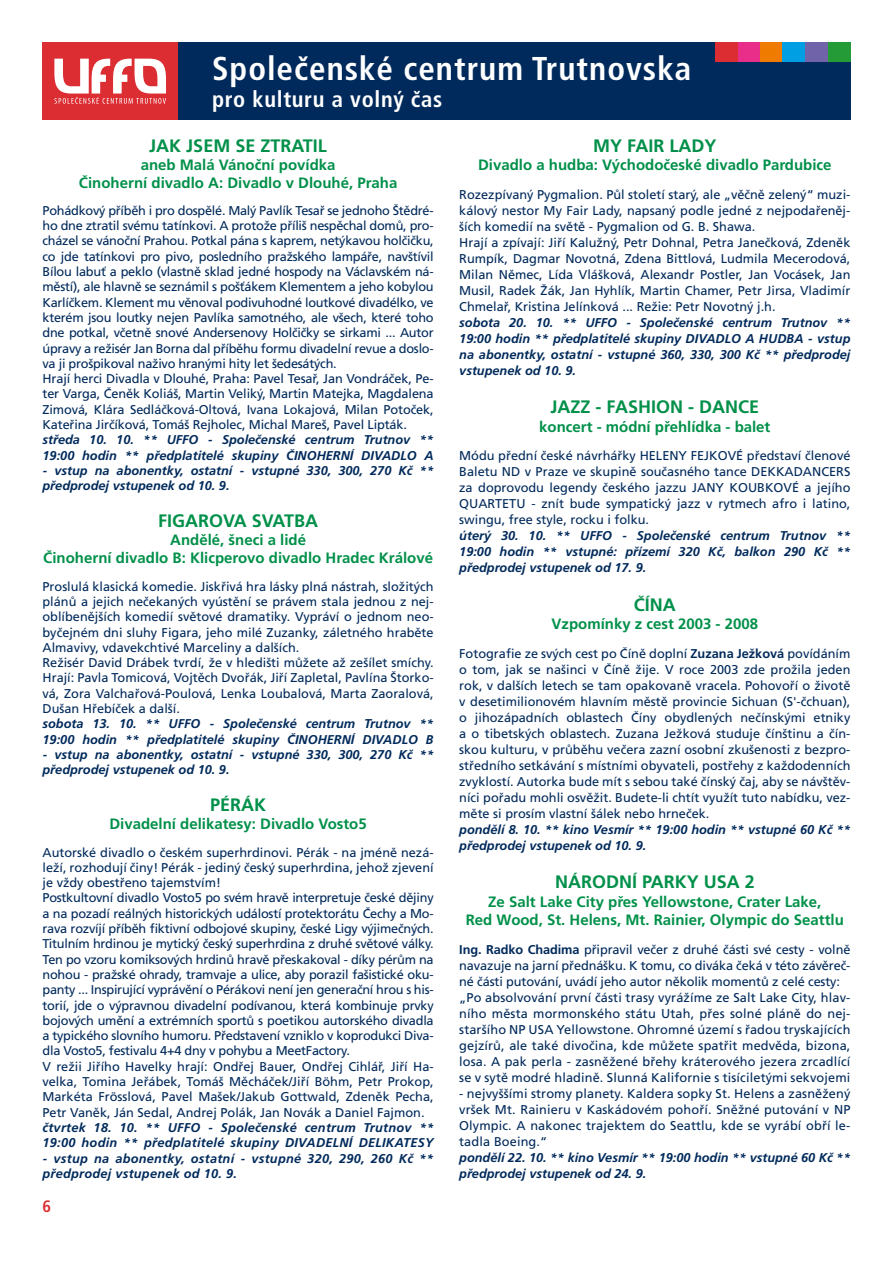
<style>
.page{position:relative;width:893px;height:1263px;background:#fff}
.page>*{position:absolute;margin:0;border:0;box-sizing:border-box;transform-origin:0 0}
.t1{font:700 condensed 33px "Frutiger CE";letter-spacing:.03em;color:#fff}
.t2{font:700 condensed 22.5px "Frutiger CE";letter-spacing:.03em;color:#fff}
.t3{font:700 18px "Frutiger CE";color:#009049}
.t4{font:700 condensed 16.5px "Frutiger CE";color:#dc2d33}
.t5{font:700 15px/18px "Frutiger CE";color:#009049;text-align:center}
.t6{font:12.75px/16px "Frutiger CE";color:#002a5b}
.t7{font:12.75px/15.3px "Frutiger CE";letter-spacing:-.02em;color:#002a5b}
.t8{font:italic 700 12.75px/16px "Frutiger CE";color:#002a5b}
.t9{font:italic 700 12.75px/15.3px "Frutiger CE";letter-spacing:.02em;color:#002a5b}
.s1{font-weight:700}
</style>
<div class="page">
<div style="left:178px;top:43px;width:672px;height:77px;background:#002a5b"></div>
<div style="left:43px;top:43px;width:135px;height:77px;background:#dc2d33"></div>
<div style="left:715px;top:43px;width:23px;height:19px;background:#dc2d33"></div>
<div style="left:738px;top:43px;width:22px;height:19px;background:#e82e89"></div>
<div style="left:760px;top:43px;width:23px;height:19px;background:#ef7c00"></div>
<div style="left:783px;top:43px;width:22px;height:19px;background:#009ee3"></div>
<div style="left:805px;top:43px;width:23px;height:19px;background:#7163a9"></div>
<div style="left:828px;top:43px;width:22px;height:19px;background:#249b37"></div>
<svg style="left:54px;top:59px;width:112px;height:45px"></svg>
<h1 class="t1" style="left:212px;top:50px;width:481px">Společenské centrum Trutnovska</h1>
<h2 class="t2" style="left:212px;top:86px;width:232px">pro kulturu a volný čas</h2>
<h3 class="t3" style="left:149px;top:136px;width:179px">JAK JSEM SE ZTRATIL</h3>
<p class="t5" style="left:79px;top:156px;width:320px">aneb Malá Vánoční povídka<br>Činoherní divadlo A: Divadlo v Dlouhé, Praha</p>
<p class="t7" style="left:43px;top:203px;width:393px">Pohádkový příběh i pro dospělé. Malý Pavlík Tesař se jednoho Štědré&shy;ho dne ztratil svému tatínkovi. A protože příliš nespěchal domů, pro&shy;cházel se vánoční Prahou. Potkal pána s kaprem, netýkavou holčičku, co jde tatínkovi pro pivo, posledního pražského lampáře, navštívil Bílou labuť a peklo (vlastně sklad jedné hospody na Václavském ná&shy;městí), ale hlavně se seznámil s pošťákem Klementem a jeho kobylou Karlíčkem. Klement mu věnoval podivuhodné loutkové divadélko, ve kterém jsou loutky nejen Pavlíka samotného, ale všech, které toho dne potkal, včetně snové Andersenovy Holčičky se sirkami ... Autor úpravy a režisér Jan Borna dal příběhu formu divadelní revue a doslo&shy;va ji prošpikoval naživo hranými hity let šedesátých.<br>Hrají herci Divadla v Dlouhé, Praha: Pavel Tesař, Jan Vondráček, Pe&shy;ter Varga, Čeněk Koliáš, Martin Veliký, Martin Matejka, Magdalena Zimová, Klára Sedláčková-Oltová, Ivana Lokajová, Milan Potoček, Kateřina Jirčíková, Tomáš Rejholec, Michal Mareš, Pavel Lipták.</p>
<p class="t8" style="left:43px;top:432px;width:393px;line-height:15.3px">středa 10. 10. ** UFFO - Společenské centrum Trutnov **<br>19:00 hodin ** předplatitelé skupiny ČINOHERNÍ DIVADLO A</p>
<p class="t8" style="left:43px;top:463px;width:393px;line-height:15.3px">- vstup na abonentky, ostatní - vstupné 330, 300, 270 Kč ** předprodej vstupenek od 10. 9.</p>
<h3 class="t3" style="left:158px;top:512px;width:161px">FIGAROVA SVATBA</h3>
<p class="t5" style="left:43px;top:531px;width:391px">Andělé, šneci a lidé<br>Činoherní divadlo B: Klicperovo divadlo Hradec Králové</p>
<p class="t6" style="left:43px;top:579px;width:393px;line-height:15.3px">Proslulá klasická komedie. Jiskřivá hra lásky plná nástrah, složitých plánů a jejich nečekaných vyústění se právem stala jednou z nej&shy;oblíbenějších komedií světové dramatiky. Vypráví o jednom neo&shy;byčejném dni sluhy Figara, jeho milé Zuzanky, záletného hraběte Almavivy, vdavekchtivé Marceliny a dalších.<br>Režisér David Drábek tvrdí, že v hledišti můžete až zešílet smíchy.<br>Hrají: Pavla Tomicová, Vojtěch Dvořák, Jiří Zapletal, Pavlína Štorko&shy;vá, Zora Valchařová-Poulová, Lenka Loubalová, Marta Zaoralová, Dušan Hřebíček a další.</p>
<p class="t8" style="left:43px;top:716px;width:393px;line-height:15.3px">sobota 13. 10. ** UFFO - Společenské centrum Trutnov **<br>19:00 hodin ** předplatitelé skupiny ČINOHERNÍ DIVADLO B</p>
<p class="t8" style="left:43px;top:747px;width:393px;line-height:15.3px">- vstup na abonentky, ostatní - vstupné 330, 300, 270 Kč ** předprodej vstupenek od 10. 9.</p>
<h3 class="t3" style="left:210px;top:795px;width:58px">PÉRÁK</h3>
<p class="t5" style="left:109px;top:815px;width:259px">Divadelní delikatesy: Divadlo Vosto5</p>
<p class="t7" style="left:43px;top:845px;width:393px">Autorské divadlo o českém superhrdinovi. Pérák - na jméně nezá&shy;leží, rozhodují činy! Pérák - jediný český superhrdina, jehož zjevení je vždy obestřeno tajemstvím!<br>Postkultovní divadlo Vosto5 po svém hravě interpretuje české dějiny a na pozadí reálných historických událostí protektorátu Čechy a Mo&shy;rava rozvíjí příběh fiktivní odbojové skupiny, české Ligy výjimečných.<br>Titulním hrdinou je mytický český superhrdina z druhé světové války.<br>Ten po vzoru komiksových hrdinů hravě přeskakoval - díky pérům na nohou - pražské ohrady, tramvaje a ulice, aby porazil fašistické oku&shy;panty ... Inspirující vyprávění o Pérákovi není jen generační hrou s his&shy;torií, jde o výpravnou divadelní podívanou, která kombinuje prvky bojových umění a extrémních sportů s poetikou autorského divadla a typického slovního humoru. Představení vzniklo v koprodukci Diva&shy;dla Vosto5, festivalu 4+4 dny v pohybu a MeetFactory.<br>V režii Jiřího Havelky hrají: Ondřej Bauer, Ondřej Cihlář, Jiří Ha&shy;velka, Tomina Jeřábek, Tomáš Měcháček/Jiří Böhm, Petr Prokop, Markéta Frösslová, Pavel Mašek/Jakub Gottwald, Zdeněk Pecha, Petr Vaněk, Ján Sedal, Andrej Polák, Jan Novák a Daniel Fajmon.</p>
<p class="t9" style="left:43px;top:1120px;width:393px">čtvrtek 18. 10. ** UFFO - Společenské centrum Trutnov **<br>19:00 hodin ** předplatitelé skupiny DIVADELNÍ DELIKATESY</p>
<p class="t9" style="left:43px;top:1151px;width:393px">- vstup na abonentky, ostatní - vstupné 320, 290, 260 Kč ** předprodej vstupenek od 10. 9.</p>
<h3 class="t3" style="left:593px;top:136px;width:125px">MY FAIR LADY</h3>
<p class="t5" style="left:478px;top:156px;width:355px">Divadlo a hudba: Východočeské divadlo Pardubice</p>
<p class="t6" style="left:459px;top:187px;width:393px">Rozezpívaný Pygmalion. Půl století starý, ale „věčně zelený“ muzi&shy;kálový nestor My Fair Lady, napsaný podle jedné z nejpodařeněj&shy;ších komedií na světě - Pygmalion od G. B. Shawa.<br>Hrají a zpívají: Jiří Kalužný, Petr Dohnal, Petra Janečková, Zdeněk Rumpík, Dagmar Novotná, Zdena Bittlová, Ludmila Mecerodová, Milan Němec, Lída Vlášková, Alexandr Postler, Jan Vocásek, Jan Musil, Radek Žák, Jan Hyhlík, Martin Chamer, Petr Jirsa, Vladimír Chmelař, Kristina Jelínková ... Režie: Petr Novotný j.h.</p>
<p class="t8" style="left:459px;top:315px;width:393px;text-align:justify">sobota 20. 10. ** UFFO - Společenské centrum Trutnov ** 19:00 hodin ** předplatitelé skupiny DIVADLO A HUDBA - vstup na abonentky, ostatní - vstupné 360, 330, 300 Kč ** předprodej vstupenek od 10. 9.</p>
<h3 class="t3" style="left:551px;top:397px;width:210px">JAZZ - FASHION - DANCE</h3>
<p class="t5" style="left:539px;top:418px;width:233px">koncert - módní přehlídka - balet</p>
<p class="t6" style="left:459px;top:448px;width:393px;text-align:justify">Módu přední české návrhářky HELENY FEJKOVÉ představí členové Baletu ND v Praze ve skupině současného tance DEKKADANCERS za doprovodu legendy českého jazzu JANY KOUBKOVÉ a jejího QUARTETU - znít bude sympatický jazz v rytmech afro i latino, swingu, free style, rocku i folku.</p>
<p class="t8" style="left:459px;top:528px;width:393px;text-align:justify">úterý 30. 10. ** UFFO - Společenské centrum Trutnov ** 19:00 hodin ** vstupné: přízemí 320 Kč, balkon 290 Kč ** předprodej vstupenek od 17. 9.</p>
<h3 class="t3" style="left:634px;top:595px;width:43px">ČÍNA</h3>
<p class="t5" style="left:552px;top:615px;width:208px">Vzpomínky z cest 2003 - 2008</p>
<p class="t6" style="left:459px;top:646px;width:393px;text-align:justify">Fotografie ze svých cest po Číně doplní <span class="s1">Zuzana Ježková</span> povídáním o tom, jak se našinci v Číně žije. V roce 2003 zde prožila jeden rok, v dalších letech se tam opakovaně vracela. Pohovoří o životě v desetimilionovém hlavním městě provincie Sichuan (S'-čchuan), o jihozápadních oblastech Číny obydlených nečínskými etniky a o tibetských oblastech. Zuzana Ježková studuje čínštinu a čín&shy;skou kulturu, v průběhu večera zazní osobní zkušenosti z bezpro&shy;středního setkávání s místními obyvateli, postřehy z každodenních zvyklostí. Autorka bude mít s sebou také čínský čaj, aby se návštěv&shy;níci pořadu mohli osvěžit. Budete-li chtít využít tuto nabídku, vez&shy;měte si prosím vlastní šálek nebo hrneček.</p>
<p class="t8" style="left:459px;top:822px;width:393px">pondělí 8. 10. ** kino Vesmír ** 19:00 hodin ** vstupné 60 Kč ** předprodej vstupenek od 10. 9.</p>
<h3 class="t3" style="left:555px;top:872px;width:201px">NÁRODNÍ PARKY USA 2</h3>
<p class="t5" style="left:466px;top:892px;width:380px;line-height:18.8px">Ze Salt Lake City přes Yellowstone, Crater Lake,<br>Red Wood, St. Helens, Mt. Rainier, Olympic do Seattlu</p>
<p class="t6" style="left:459px;top:942px;width:393px"><span class="s1">Ing. Radko Chadima</span> připravil večer z druhé části své cesty - volně navazuje na jarní přednášku. K tomu, co diváka čeká v této závěreč&shy;né části putování, uvádí jeho autor několik momentů z celé cesty: „Po absolvování první části trasy vyrážíme ze Salt Lake City, hlav&shy;ního města mormonského státu Utah, přes solné pláně do nej&shy;staršího NP USA Yellowstone. Ohromné území s řadou tryskajících gejzírů, ale také divočina, kde můžete spatřit medvěda, bizona, losa. A pak perla - zasněžené břehy kráterového jezera zrcadlící se v sytě modré hladině. Slunná Kalifornie s tisíciletými sekvojemi</p>
<p class="t6" style="left:459px;top:1086px;width:393px;text-align:justify">- nejvyššími stromy planety. Kaldera sopky St. Helens a zasněžený vršek Mt. Rainieru v Kaskádovém pohoří. Sněžné putování v NP Olympic. A nakonec trajektem do Seattlu, kde se vyrábí obří le&shy;tadla Boeing.“</p>
<p class="t8" style="left:459px;top:1150px;width:393px">pondělí 22. 10. ** kino Vesmír ** 19:00 hodin ** vstupné 60 Kč ** předprodej vstupenek od 24. 9.</p>
<p class="t4" style="left:43px;top:1196px;width:10px">6</p>
</div>
